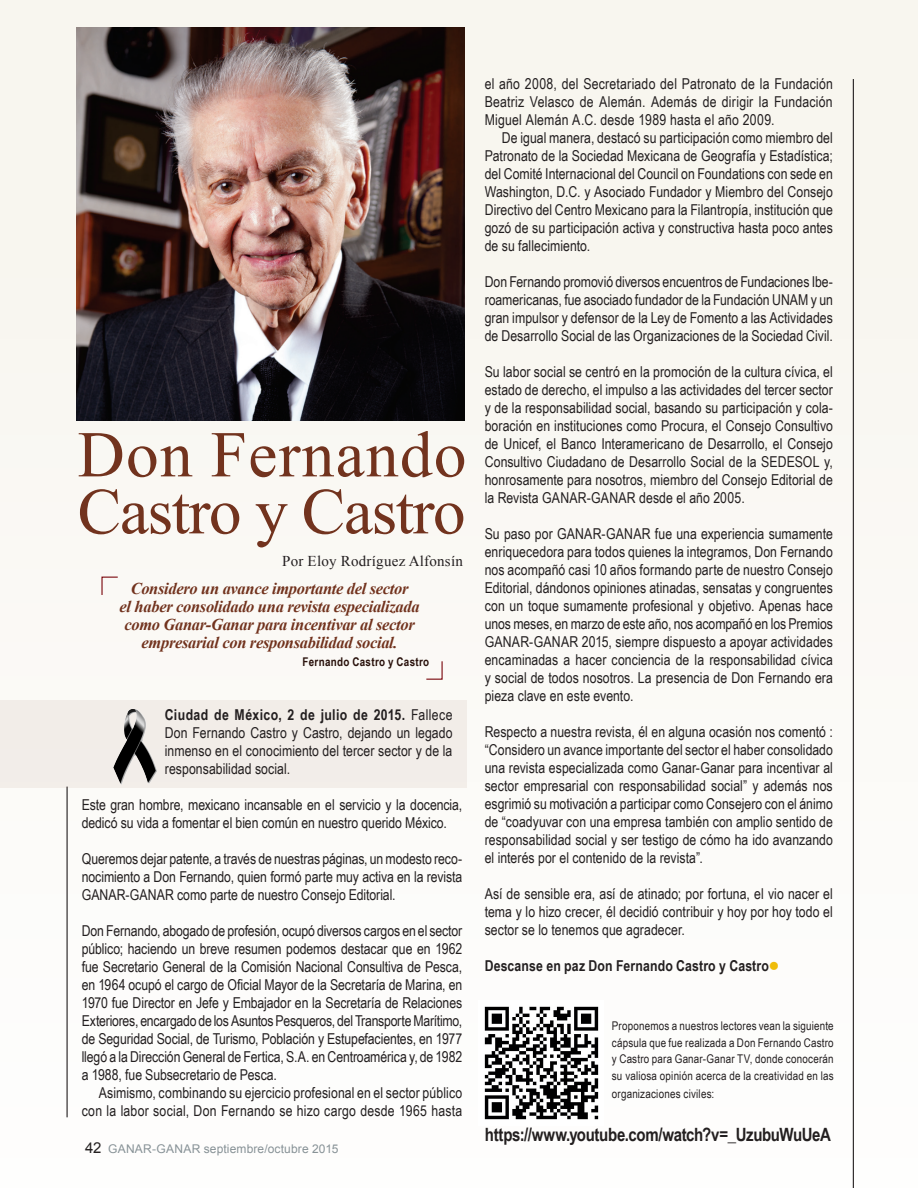
<style>
.page{position:relative;width:918px;height:1188px;background:#fbf9f6}
.page>*{position:absolute;margin:0;border:0;box-sizing:border-box;transform-origin:0 0}
.t1{font:65.25px/57px "Times New Roman";letter-spacing:-.02em;color:#72331e}
.t2{font:700 18.3px "Arial Narrow";letter-spacing:-.02em;color:#231f20}
.t3{font:italic 700 16.5px/18px "Times New Roman";letter-spacing:-.02em;color:#72331e;text-align:center}
.t4{font:15px/18px "Arial Narrow";letter-spacing:.005em;color:#231f20;text-align:justify}
.t5{font:700 15px "Arial Narrow";letter-spacing:.01em;color:#231f20}
.t6{font:15px "Times New Roman";letter-spacing:.015em;color:#231f20}
.t7{font:12px/16.5px "Arial Narrow";letter-spacing:.015em;color:#231f20;text-align:justify}
.t8{font:12px "Arial";letter-spacing:.015em;color:#879196}
.t9{font:700 12px "Arial Narrow";letter-spacing:.025em;color:#29110c}
.s1{font-weight:700}
.s2{font-size:15px;color:#231f20}
.s3{color:#efbd0a}
</style>
<div class="page">
<hr style="left:67px;top:787px;width:1px;height:330px;background:#231f20">
<img style="left:77px;top:27px;width:387px;height:393px">
<hr style="left:853px;top:79px;width:1px;height:1109px;background:#231f20">
<div style="left:0;top:700px;width:467px;height:87px;background:#f2ede8"></div>
<img style="left:113px;top:709px;width:44px;height:76px">
<svg style="left:101px;top:576px;width:17px;height:19px"></svg>
<svg style="left:426px;top:661px;width:17px;height:19px"></svg>
<img style="left:484px;top:1006px;width:115px;height:114px">
<h1 class="t1" style="left:78px;top:426px;width:390px">Don Fernando<br>Castro y Castro</h1>
<p class="t6" style="left:282px;top:552px;width:182px">Por Eloy Rodríguez Alfonsín</p>
<p class="t3" style="left:120px;top:579px;width:302px">Considero un avance importante del sector<br>el haber consolidado una revista especializada como Ganar-Ganar para incentivar al sector empresarial con responsabilidad social.</p>
<p class="t9" style="left:303px;top:655px;width:128px">Fernando Castro y Castro</p>
<p class="t4" style="left:165px;top:706px;width:289px"><span class="s1">Ciudad de México, 2 de julio de 2015.</span> Fallece Don Fernando Castro y Castro, dejando un legado inmenso en el conocimiento del tercer sector y de la responsabilidad social.</p>
<p class="t4" style="left:82px;top:796px;width:382px">Este gran hombre, mexicano incansable en el servicio y la docencia, dedicó su vida a fomentar el bien común en nuestro querido México.</p>
<p class="t4" style="left:82px;top:850px;width:382px">Queremos dejar patente, a través de nuestras páginas, un modesto reco&shy;nocimiento a Don Fernando, quien formó parte muy activa en la revista GANAR-GANAR como parte de nuestro Consejo Editorial.</p>
<p class="t4" style="left:82px;top:922px;width:382px">Don Fernando, abogado de profesión, ocupó diversos cargos en el sector público; haciendo un breve resumen podemos destacar que en 1962 fue Secretario General de la Comisión Nacional Consultiva de Pesca, en 1964 ocupó el cargo de Oficial Mayor de la Secretaría de Marina, en 1970 fue Director en Jefe y Embajador en la Secretaría de Relaciones Exteriores, encargado de los Asuntos Pesqueros, del Transporte Marítimo, de Seguridad Social, de Turismo, Población y Estupefacientes, en 1977 llegó a la Dirección General de Fertica, S.A. en Centroamérica y, de 1982 a 1988, fue Subsecretario de Pesca.</p>
<p class="t4" style="left:82px;top:1084px;width:382px;text-align:right">Asimismo, combinando su ejercicio profesional en el sector público con la labor social, Don Fernando se hizo cargo desde 1965 hasta</p>
<p class="t8" style="left:85px;top:1142px;width:255px"><span class="s2">42</span> GANAR-GANAR septiembre/octubre 2015</p>
<p class="t4" style="left:485px;top:75px;width:350px">el año 2008, del Secretariado del Patronato de la Fundación Beatriz Velasco de Alemán. Además de dirigir la Fundación Miguel Alemán A.C. desde 1989 hasta el año 2009.</p>
<p class="t4" style="left:485px;top:129px;width:350px;text-indent:17px">De igual manera, destacó su participación como miembro del Patronato de la Sociedad Mexicana de Geografía y Estadística; del Comité Internacional del Council on Foundations con sede en Washington, D.C. y Asociado Fundador y Miembro del Consejo Directivo del Centro Mexicano para la Filantropía, institución que gozó de su participación activa y constructiva hasta poco antes de su fallecimiento.</p>
<p class="t4" style="left:485px;top:273px;width:350px">Don Fernando promovió diversos encuentros de Fundaciones Ibe&shy;roamericanas, fue asociado fundador de la Fundación UNAM y un gran impulsor y defensor de la Ley de Fomento a las Actividades de Desarrollo Social de las Organizaciones de la Sociedad Civil.</p>
<p class="t4" style="left:485px;top:363px;width:350px">Su labor social se centró en la promoción de la cultura cívica, el estado de derecho, el impulso a las actividades del tercer sector y de la responsabilidad social, basando su participación y cola&shy;boración en instituciones como Procura, el Consejo Consultivo de Unicef, el Banco Interamericano de Desarrollo, el Consejo Consultivo Ciudadano de Desarrollo Social de la SEDESOL y, honrosamente para nosotros, miembro del Consejo Editorial de la Revista GANAR-GANAR desde el año 2005.</p>
<p class="t4" style="left:485px;top:525px;width:350px">Su paso por GANAR-GANAR fue una experiencia sumamente enriquecedora para todos quienes la integramos, Don Fernando nos acompañó casi 10 años formando parte de nuestro Consejo Editorial, dándonos opiniones atinadas, sensatas y congruentes con un toque sumamente profesional y objetivo. Apenas hace unos meses, en marzo de este año, nos acompañó en los Premios GANAR-GANAR 2015, siempre dispuesto a apoyar actividades encaminadas a hacer conciencia de la responsabilidad cívica y social de todos nosotros. La presencia de Don Fernando era pieza clave en este evento.</p>
<p class="t4" style="left:485px;top:723px;width:350px">Respecto a nuestra revista, él en alguna ocasión nos comentó : “Considero un avance importante del sector el haber consolidado una revista especializada como Ganar-Ganar para incentivar al sector empresarial con responsabilidad social” y además nos esgrimió su motivación a participar como Consejero con el ánimo de “coadyuvar con una empresa también con amplio sentido de responsabilidad social y ser testigo de cómo ha ido avanzando el interés por el contenido de la revista”.</p>
<p class="t4" style="left:485px;top:885px;width:350px">Así de sensible era, así de atinado; por fortuna, el vio nacer el tema y lo hizo crecer, él decidió contribuir y hoy por hoy todo el sector se lo tenemos que agradecer.</p>
<p class="t5" style="left:485px;top:957px;width:296px">Descanse en paz Don Fernando Castro y Castro<span class="s3">●</span></p>
<p class="t7" style="left:612px;top:1018px;width:223px">Proponemos a nuestros lectores vean la siguiente cápsula que fue realizada a Don Fernando Castro y Castro para Ganar-Ganar TV, donde conocerán su valiosa opinión acerca de la creatividad en las</p>
<p class="t7" style="left:612px;top:1085px;width:104px">organizaciones civiles:</p>
<p class="t2" style="left:485px;top:1124px;width:347px">https://www.youtube.com/watch?v=_UzubuWuUeA</p>
</div>
